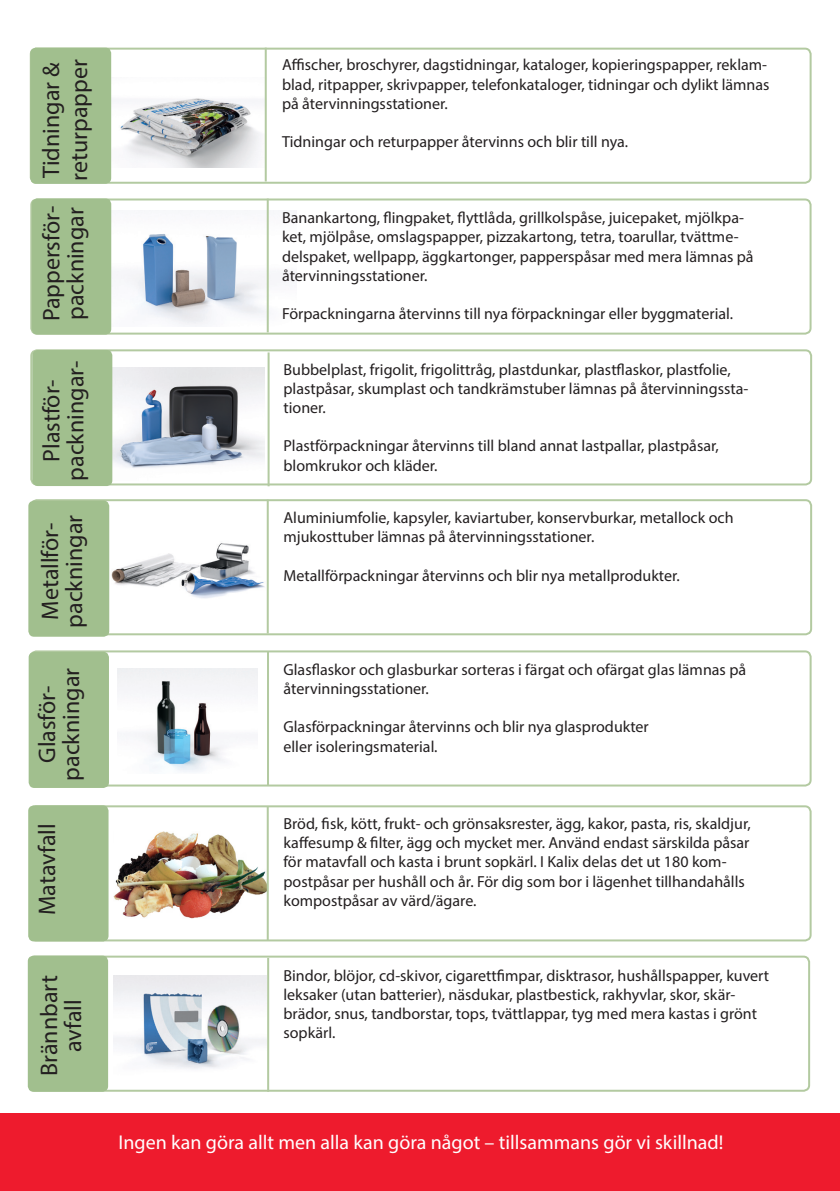
<style>
.page{position:relative;width:840px;height:1191px;background:#fff}
.page>*{position:absolute;margin:0;border:0;box-sizing:border-box;transform-origin:0 0}
.t1{font:24px/24px "Myriad Pro";color:#231f20;text-align:center}
.t2{font:20px "Myriad Pro";color:#fff}
.t3{font:16px/19.2px "Myriad Pro";color:#231f20}
</style>
<div class="page">
<img style="left:114px;top:831px;width:152px;height:87px">
<img style="left:109px;top:513px;width:160px;height:105px">
<img style="left:112px;top:368px;width:152px;height:112px">
<img style="left:111px;top:210px;width:158px;height:116px">
<img style="left:111px;top:77px;width:149px;height:90px">
<div style="left:30px;top:48px;width:781px;height:136px;border:2px solid #b3caa1;border-radius:6px"></div>
<div style="left:30px;top:48px;width:81px;height:136px;background:#a1bf8e;border-radius:6px"></div>
<div style="left:30px;top:198px;width:781px;height:136px;border:2px solid #b3caa1;border-radius:6px"></div>
<div style="left:32px;top:198px;width:79px;height:136px;background:#a1bf8e;border-radius:6px"></div>
<div style="left:30px;top:349px;width:781px;height:136px;border:2px solid #b3caa1;border-radius:6px"></div>
<div style="left:32px;top:350px;width:80px;height:136px;background:#a1bf8e;border-radius:6px"></div>
<div style="left:30px;top:499px;width:781px;height:136px;border:2px solid #b3caa1;border-radius:6px"></div>
<div style="left:28px;top:500px;width:81px;height:136px;background:#a1bf8e;border-radius:6px"></div>
<div style="left:30px;top:650px;width:781px;height:136px;border:2px solid #b3caa1;border-radius:6px"></div>
<div style="left:29px;top:652px;width:80px;height:136px;background:#a1bf8e;border-radius:6px"></div>
<div style="left:30px;top:805px;width:781px;height:136px;border:2px solid #b3caa1;border-radius:6px"></div>
<div style="left:28px;top:805px;width:80px;height:136px;background:#a1bf8e;border-radius:6px"></div>
<hr style="left:264px;top:48px;width:2px;height:133px;background:#b3caa1">
<hr style="left:266px;top:198px;width:2px;height:134px;background:#b3caa1">
<hr style="left:267px;top:352px;width:2px;height:134px;background:#b3caa1">
<hr style="left:266px;top:499px;width:2px;height:134px;background:#b3caa1">
<hr style="left:267px;top:652px;width:2px;height:133px;background:#b3caa1">
<hr style="left:266px;top:806px;width:2px;height:134px;background:#b3caa1">
<div style="left:0;top:1113px;width:839px;height:78px;background:#ee1b2d"></div>
<img style="left:117px;top:669px;width:140px;height:103px">
<div style="left:28px;top:955px;width:781px;height:136px;border:2px solid #b3caa1;border-radius:6px"></div>
<div style="left:28px;top:955px;width:80px;height:136px;background:#a1bf8e;border-radius:6px"></div>
<hr style="left:267px;top:958px;width:2px;height:133px;background:#b3caa1">
<img style="left:114px;top:975px;width:152px;height:94px">
<h1 class="t1" style="left:37px;top:181px;width:123px;line-height:28px;text-align:left;rotate:-90deg">Tidningar &amp; returpapper</h1>
<p class="t3" style="left:282px;top:55px;width:488px">Affischer, broschyrer, dagstidningar, kataloger, kopieringspapper, reklam&shy;blad, ritpapper, skrivpapper, telefonkataloger, tidningar och dylikt lämnas på återvinningsstationer.</p>
<p class="t3" style="left:282px;top:132px;width:347px">Tidningar och returpapper återvinns och blir till nya.</p>
<h1 class="t1" style="left:39px;top:321px;width:117px;text-align:left;rotate:-90deg">Pappersför&shy;packningar</h1>
<p class="t3" style="left:282px;top:208px;width:473px">Banankartong, flingpaket, flyttlåda, grillkolspåse, juicepaket, mjölkpa&shy;ket, mjölpåse, omslagspapper, pizzakartong, tetra, toarullar, tvättme&shy;delspaket, wellpapp, äggkartonger, papperspåsar med mera lämnas på återvinningsstationer.</p>
<p class="t3" style="left:282px;top:304px;width:452px">Förpackningarna återvinns till nya förpackningar eller byggmaterial.</p>
<h1 class="t1" style="left:39px;top:480px;width:121px;rotate:-90deg">Plastför&shy;packningar-</h1>
<h1 class="t1" style="left:38px;top:627px;width:114px;rotate:-90deg">Metallför&shy;packningar</h1>
<h1 class="t1" style="left:35px;top:780px;width:114px;rotate:-90deg">Glasför&shy;packningar</h1>
<h1 class="t1" style="left:35px;top:915px;width:93px;rotate:-90deg">Matavfall</h1>
<p class="t3" style="left:283px;top:359px;width:466px">Bubbelplast, frigolit, frigolittråg, plastdunkar, plastflaskor, plastfolie, plastpåsar, skumplast och tandkrämstuber lämnas på återvinningssta&shy;tioner.</p>
<p class="t3" style="left:283px;top:436px;width:436px">Plastförpackningar återvinns till bland annat lastpallar, plastpåsar, blomkrukor och kläder.</p>
<p class="t3" style="left:283px;top:508px;width:451px">Aluminiumfolie, kapsyler, kaviartuber, konservburkar, metallock och mjukosttuber lämnas på återvinningsstationer.</p>
<p class="t3" style="left:283px;top:565px;width:397px">Metallförpackningar återvinns och blir nya metallprodukter.</p>
<p class="t3" style="left:283px;top:659px;width:464px">Glasflaskor och glasburkar sorteras i färgat och ofärgat glas lämnas på återvinningsstationer.</p>
<p class="t3" style="left:283px;top:717px;width:366px">Glasförpackningar återvinns och blir nya glasprodukter eller isoleringsmaterial.</p>
<p class="t3" style="left:283px;top:813px;width:468px">Bröd, fisk, kött, frukt- och grönsaksrester, ägg, kakor, pasta, ris, skaldjur, kaffesump &amp; filter, ägg och mycket mer. Använd endast särskilda påsar för matavfall och kasta i brunt sopkärl. I Kalix delas det ut 180 kom&shy;postpåsar per hushåll och år. För dig som bor i lägenhet tillhandahålls kompostpåsar av värd/ägare.</p>
<h1 class="t1" style="left:37px;top:1076px;width:102px;rotate:-90deg">Brännbart avfall</h1>
<p class="t3" style="left:283px;top:965px;width:487px">Bindor, blöjor, cd-skivor, cigarettfimpar, disktrasor, hushållspapper, kuvert leksaker (utan batterier), näsdukar, plastbestick, rakhyvlar, skor, skär&shy;brädor, snus, tandborstar, tops, tvättlappar, tyg med mera kastas i grönt sopkärl.</p>
<p class="t2" style="left:118px;top:1130px;width:606px">Ingen kan göra allt men alla kan göra något – tillsammans gör vi skillnad!</p>
</div>
